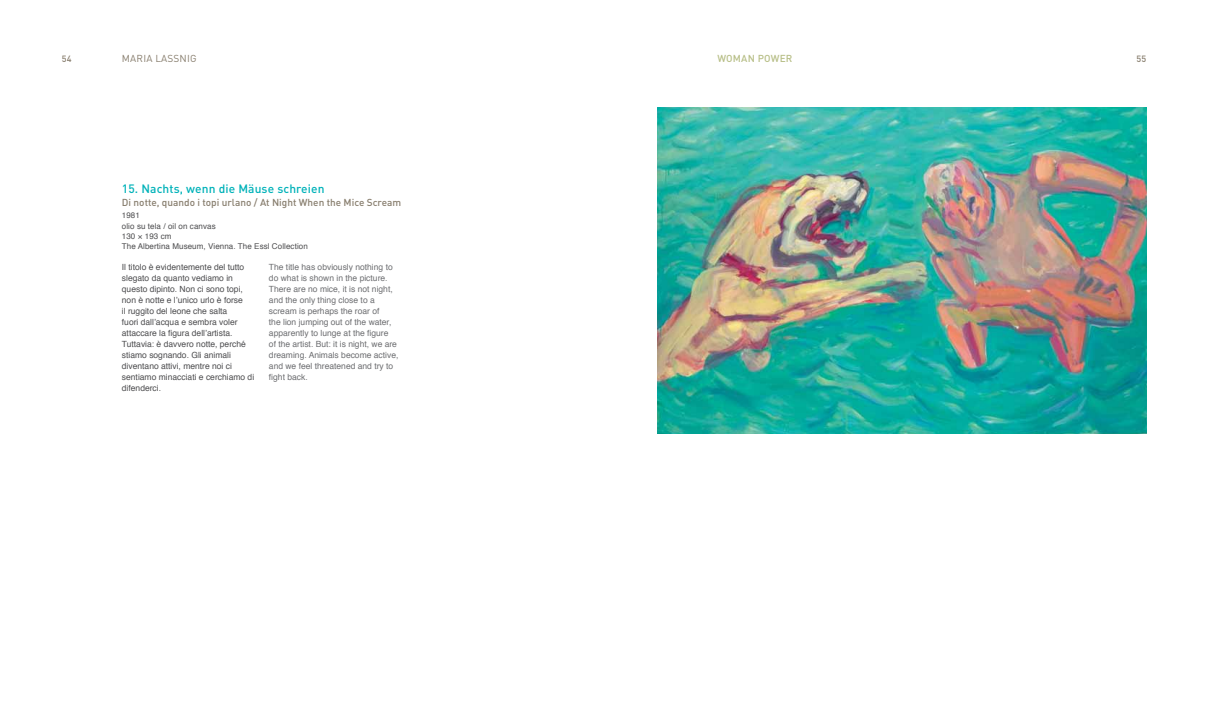
<style>
.page{position:relative;width:1208px;height:726px;background:#fff}
.page>*{position:absolute;margin:0;border:0;box-sizing:border-box;transform-origin:0 0}
.t1{font:500 12px "DIN";letter-spacing:.01em;color:#00b2b9}
.t2{font:500 10px "DIN";color:#887e6e}
.t3{font:10px "DIN";letter-spacing:.02em;color:#887e6e}
.t4{font:500 10px "DIN";letter-spacing:.02em;color:#b8bf88}
.t5{font:500 9px "DIN";color:#887e6e}
.t6{font:8.5px/11px "Helvetica";color:#4d4d4f}
.t7{font:8.5px/11px "Helvetica";color:#6d6e71}
.t8{font:8px/11px "Helvetica";letter-spacing:.01em;color:#4d4d4f}
</style>
<div class="page">
<img style="left:658px;top:108px;width:488px;height:325px">
<p class="t5" style="left:62px;top:53px;width:11px">54</p>
<p class="t3" style="left:122px;top:52px;width:76px">MARIA LASSNIG</p>
<p class="t4" style="left:717px;top:52px;width:77px">WOMAN POWER</p>
<p class="t5" style="left:1136px;top:53px;width:11px">55</p>
<h1 class="t1" style="left:122px;top:180px;width:204px">15. Nachts, wenn die Mäuse schreien</h1>
<p class="t2" style="left:122px;top:196px;width:281px">Di notte, quando i topi urlano / At Night When the Mice Scream</p>
<p class="t8" style="left:122px;top:210px;width:95px">1981<br>olio su tela / oil on canvas</p>
<p class="t8" style="left:122px;top:232px;width:187px;line-height:9.6px">130 × 193 cm<br>The Albertina Museum, Vienna. The Essl Collection</p>
<p class="t6" style="left:122px;top:262px;width:134px">Il titolo è evidentemente del tutto slegato da quanto vediamo in questo dipinto. Non ci sono topi, non è notte e l’unico urlo è forse<br>il ruggito del leone che salta<br>fuori dall’acqua e sembra voler attaccare la figura dell’artista.<br>Tuttavia: è davvero notte, perché stiamo sognando. Gli animali diventano attivi, mentre noi ci sentiamo minacciati e cerchiamo di difenderci.</p>
<p class="t7" style="left:269px;top:262px;width:131px">The title has obviously nothing to do what is shown in the picture.<br>There are no mice, it is not night, and the only thing close to a scream is perhaps the roar of<br>the lion jumping out of the water, apparently to lunge at the figure<br>of the artist. But: it is night, we are dreaming. Animals become active, and we feel threatened and try to fight back.</p>
</div>
